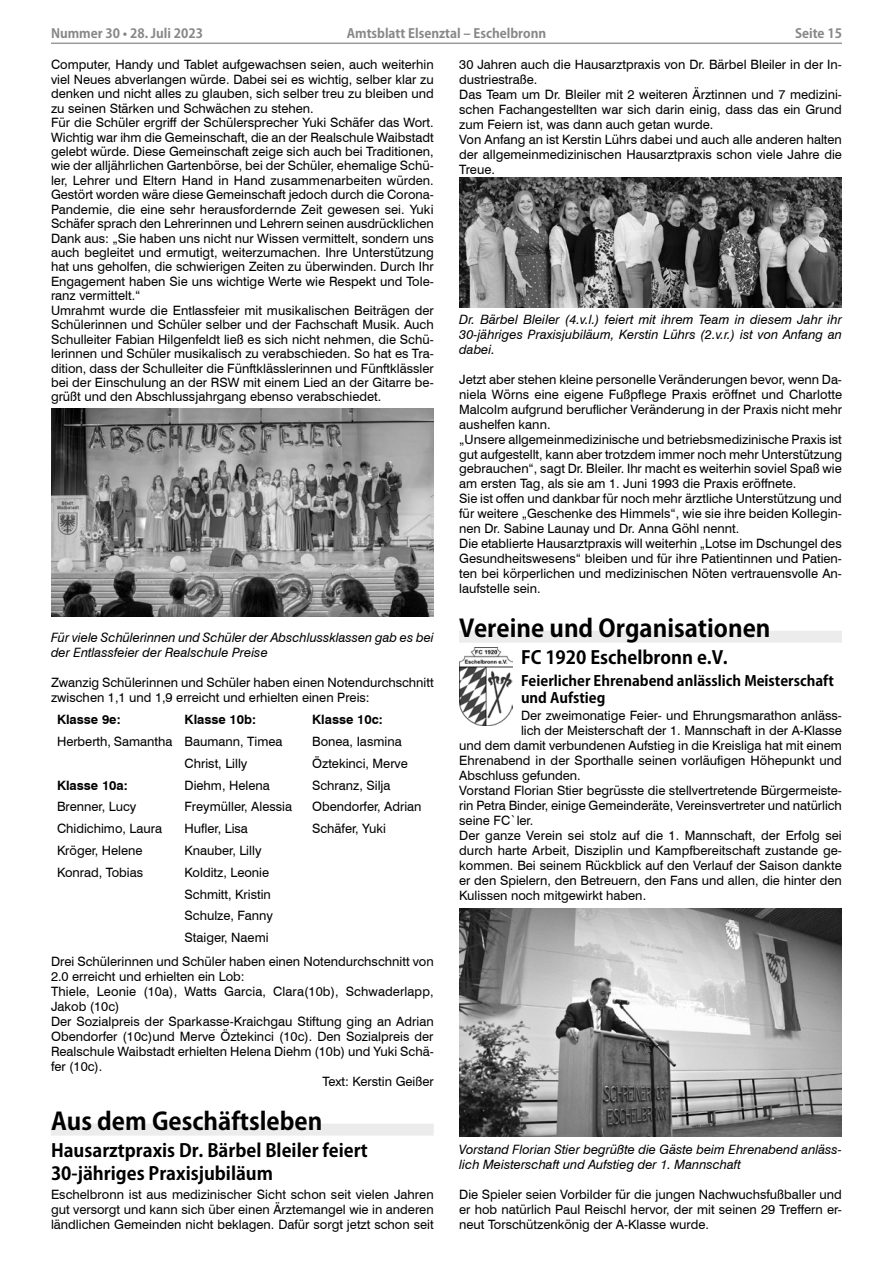
<style>
.page{position:relative;width:893px;height:1263px;background:#fff}
.page>*{position:absolute;margin:0;border:0;box-sizing:border-box;transform-origin:0 0}
.Überschrift_1_Kozuka{font:700 24px "Koz Go Pro";color:#000}
.Überschrift2_Kozuka{font:700 18px/22.6px "Koz Go Pro";color:#000}
.Überschrift_3_Kozuka{font:700 14.25px/17.4px "Koz Go Pro";color:#000}
.Fließtext_8_5{font:12.9px/15px "Swiss 721 BT";color:#000;text-align:justify}
.Fließtext_8_5-2{font:italic 12.9px/15px "Swiss 721 BT";color:#000}
.Fließtext_8_5-3{font:700 12.9px "Swiss 721 BT";color:#000}
.t1{font:700 12.75px "Koz Go Pro";color:#878787}
</style>
<div class="page">
<hr style="left:51px;top:43px;width:791px;height:1px;background:#9c9c9c">
<div style="left:51px;top:1123px;width:383px;height:12px;background:#ececec"></div>
<div style="left:459px;top:631px;width:383px;height:12px;background:#ececec"></div>
<img style="left:51px;top:408px;width:383px;height:208px">
<img style="left:459px;top:178px;width:383px;height:130px">
<img style="left:459px;top:648px;width:53px;height:77px">
<img style="left:459px;top:909px;width:383px;height:227px">
<p class="t1" style="left:51px;top:25px;width:153px">Nummer 30 • 28. Juli 2023</p>
<p class="t1" style="left:347px;top:25px;width:201px">Amtsblatt Elsenztal – Eschelbronn</p>
<p class="t1" style="left:795px;top:25px;width:48px">Seite 15</p>
<p class="Fließtext_8_5" style="left:51px;top:57px;width:384px;line-height:14.4px">Computer, Handy und Tablet aufgewachsen seien, auch weiterhin viel Neues abverlangen würde. Dabei sei es wichtig, selber klar zu denken und nicht alles zu glauben, sich selber treu zu bleiben und zu seinen Stärken und Schwächen zu stehen.</p>
<p class="Fließtext_8_5" style="left:51px;top:115px;width:384px;line-height:14.4px">Für die Schüler ergriff der Schülersprecher Yuki Schäfer das Wort.<br>Wichtig war ihm die Gemeinschaft, die an der Realschule Waibstadt gelebt würde. Diese Gemeinschaft zeige sich auch bei Traditionen, wie der alljährlichen Gartenbörse, bei der Schüler, ehemalige Schü&shy;ler, Lehrer und Eltern Hand in Hand zusammenarbeiten würden.<br>Gestört worden wäre diese Gemeinschaft jedoch durch die Corona-Pandemie, die eine sehr herausfordernde Zeit gewesen sei. Yuki Schäfer sprach den Lehrerinnen und Lehrern seinen ausdrücklichen Dank aus: „Sie haben uns nicht nur Wissen vermittelt, sondern uns auch begleitet und ermutigt, weiterzumachen. Ihre Unterstützung hat uns geholfen, die schwierigen Zeiten zu überwinden. Durch Ihr Engagement haben Sie uns wichtige Werte wie Respekt und Tole&shy;ranz vermittelt.“</p>
<p class="Fließtext_8_5" style="left:51px;top:302px;width:384px;line-height:14.4px">Umrahmt wurde die Entlassfeier mit musikalischen Beiträgen der Schülerinnen und Schüler selber und der Fachschaft Musik. Auch Schulleiter Fabian Hilgenfeldt ließ es sich nicht nehmen, die Schü&shy;lerinnen und Schüler musikalisch zu verabschieden. So hat es Tra&shy;dition, dass der Schulleiter die Fünftklässlerinnen und Fünftklässler bei der Einschulung an der RSW mit einem Lied an der Gitarre be&shy;grüßt und den Abschlussjahrgang ebenso verabschiedet.</p>
<p class="Fließtext_8_5" style="left:459px;top:57px;width:384px">30 Jahren auch die Hausarztpraxis von Dr. Bärbel Bleiler in der In&shy;dustriestraße.</p>
<p class="Fließtext_8_5" style="left:459px;top:87px;width:384px">Das Team um Dr. Bleiler mit 2 weiteren Ärztinnen und 7 medizini&shy;schen Fachangestellten war sich darin einig, dass das ein Grund zum Feiern ist, was dann auch getan wurde.</p>
<p class="Fließtext_8_5" style="left:459px;top:132px;width:384px">Von Anfang an ist Kerstin Lührs dabei und auch alle anderen halten der allgemeinmedizinischen Hausarztpraxis schon viele Jahre die Treue.</p>
<p class="Fließtext_8_5-2" style="left:459px;top:311px;width:384px;text-align:justify">Dr. Bärbel Bleiler (4.v.l.) feiert mit ihrem Team in diesem Jahr ihr 30-jähriges Praxisjubiläum, Kerstin Lührs (2.v.r.) ist von Anfang an dabei.</p>
<p class="Fließtext_8_5" style="left:459px;top:371px;width:384px">Jetzt aber stehen kleine personelle Veränderungen bevor, wenn Da&shy;niela Wörns eine eigene Fußpflege Praxis eröffnet und Charlotte Malcolm aufgrund beruflicher Veränderung in der Praxis nicht mehr aushelfen kann.</p>
<p class="Fließtext_8_5" style="left:459px;top:431px;width:384px">„Unsere allgemeinmedizinische und betriebsmedizinische Praxis ist gut aufgestellt, kann aber trotzdem immer noch mehr Unterstützung gebrauchen“, sagt Dr. Bleiler. Ihr macht es weiterhin soviel Spaß wie am ersten Tag, als sie am 1. Juni 1993 die Praxis eröffnete.</p>
<p class="Fließtext_8_5" style="left:459px;top:491px;width:384px">Sie ist offen und dankbar für noch mehr ärztliche Unterstützung und für weitere „Geschenke des Himmels“, wie sie ihre beiden Kollegin&shy;nen Dr. Sabine Launay und Dr. Anna Göhl nennt.</p>
<p class="Fließtext_8_5" style="left:459px;top:536px;width:384px">Die etablierte Hausarztpraxis will weiterhin „Lotse im Dschungel des Gesundheitswesens“ bleiben und für ihre Patientinnen und Patien&shy;ten bei körperlichen und medizinischen Nöten vertrauensvolle An&shy;laufstelle sein.</p>
<p class="Überschrift_1_Kozuka" style="left:459px;top:613px;width:313px">Vereine und Organisationen</p>
<p class="Überschrift2_Kozuka" style="left:521px;top:647px;width:208px">FC 1920 Eschelbronn e.V.</p>
<p class="Überschrift_3_Kozuka" style="left:521px;top:672px;width:314px">Feierlicher Ehrenabend anlässlich Meisterschaft und Aufstieg</p>
<p class="Fließtext_8_5" style="left:521px;top:707px;width:322px">Der zweimonatige Feier- und Ehrungsmarathon anläss-</p>
<p class="Fließtext_8_5" style="left:521px;top:722px;width:322px">lich der Meisterschaft der 1. Mannschaft in der A-Klasse</p>
<p class="Fließtext_8_5" style="left:459px;top:737px;width:384px">und dem damit verbundenen Aufstieg in die Kreisliga hat mit einem</p>
<p class="Fließtext_8_5" style="left:459px;top:752px;width:384px">Ehrenabend in der Sporthalle seinen vorläufigen Höhepunkt und</p>
<p class="Fließtext_8_5" style="left:459px;top:767px;width:123px">Abschluss gefunden.</p>
<p class="Fließtext_8_5" style="left:459px;top:782px;width:384px">Vorstand Florian Stier begrüsste die stellvertretende Bürgermeiste&shy;rin Petra Binder, einige Gemeinderäte, Vereinsvertreter und natürlich seine FC`ler.</p>
<p class="Fließtext_8_5" style="left:459px;top:827px;width:384px">Der ganze Verein sei stolz auf die 1. Mannschaft, der Erfolg sei durch harte Arbeit, Disziplin und Kampfbereitschaft zustande ge&shy;kommen. Bei seinem Rückblick auf den Verlauf der Saison dankte er den Spielern, den Betreuern, den Fans und allen, die hinter den Kulissen noch mitgewirkt haben.</p>
<p class="Fließtext_8_5-2" style="left:51px;top:629px;width:384px">Für viele Schülerinnen und Schüler der Abschlussklassen gab es bei der Entlassfeier der Realschule Preise</p>
<p class="Fließtext_8_5" style="left:51px;top:674px;width:384px">Zwanzig Schülerinnen und Schüler haben einen Notendurchschnitt zwischen 1,1 und 1,9 erreicht und erhielten einen Preis:</p>
<p class="Fließtext_8_5-3" style="left:57px;top:710px;width:65px">Klasse 9e:</p>
<p class="Fließtext_8_5-3" style="left:185px;top:710px;width:73px">Klasse 10b:</p>
<p class="Fließtext_8_5-3" style="left:312px;top:710px;width:72px">Klasse 10c:</p>
<p class="Fließtext_8_5" style="left:57px;top:733px;width:117px">Herberth, Samantha</p>
<p class="Fließtext_8_5" style="left:185px;top:733px;width:99px">Baumann, Timea</p>
<p class="Fließtext_8_5" style="left:312px;top:733px;width:91px">Bonea, Iasmina</p>
<p class="Fließtext_8_5" style="left:185px;top:755px;width:64px">Christ, Lilly</p>
<p class="Fließtext_8_5" style="left:312px;top:755px;width:97px">Öztekinci, Merve</p>
<p class="Fließtext_8_5-3" style="left:57px;top:776px;width:72px">Klasse 10a:</p>
<p class="Fließtext_8_5" style="left:185px;top:777px;width:87px">Diehm, Helena</p>
<p class="Fließtext_8_5" style="left:312px;top:777px;width:80px">Schranz, Silja</p>
<p class="Fließtext_8_5" style="left:57px;top:799px;width:81px">Brenner, Lucy</p>
<p class="Fließtext_8_5" style="left:185px;top:799px;width:109px">Freymüller, Alessia</p>
<p class="Fließtext_8_5" style="left:312px;top:799px;width:111px">Obendorfer, Adrian</p>
<p class="Fließtext_8_5" style="left:57px;top:820px;width:107px">Chidichimo, Laura</p>
<p class="Fließtext_8_5" style="left:185px;top:820px;width:65px">Hufler, Lisa</p>
<p class="Fließtext_8_5" style="left:312px;top:820px;width:75px">Schäfer, Yuki</p>
<p class="Fließtext_8_5" style="left:57px;top:842px;width:87px">Kröger, Helene</p>
<p class="Fließtext_8_5" style="left:185px;top:842px;width:78px">Knauber, Lilly</p>
<p class="Fließtext_8_5" style="left:57px;top:864px;width:88px">Konrad, Tobias</p>
<p class="Fließtext_8_5" style="left:185px;top:864px;width:86px">Kolditz, Leonie</p>
<p class="Fließtext_8_5" style="left:185px;top:886px;width:88px">Schmitt, Kristin</p>
<p class="Fließtext_8_5" style="left:185px;top:908px;width:90px">Schulze, Fanny</p>
<p class="Fließtext_8_5" style="left:185px;top:929px;width:86px">Staiger, Naemi</p>
<p class="Fließtext_8_5" style="left:51px;top:953px;width:384px">Drei Schülerinnen und Schüler haben einen Notendurchschnitt von<br>2.0 erreicht und erhielten ein Lob:</p>
<p class="Fließtext_8_5" style="left:51px;top:983px;width:384px">Thiele, Leonie (10a), Watts Garcia, Clara(10b), Schwaderlapp,<br>Jakob (10c)</p>
<p class="Fließtext_8_5" style="left:51px;top:1013px;width:384px">Der Sozialpreis der Sparkasse-Kraichgau Stiftung ging an Adrian Obendorfer (10c)und Merve Öztekinci (10c). Den Sozialpreis der Realschule Waibstadt erhielten Helena Diehm (10b) und Yuki Schä&shy;fer (10c).</p>
<p class="Fließtext_8_5" style="left:322px;top:1073px;width:113px">Text: Kerstin Geißer</p>
<p class="Überschrift_1_Kozuka" style="left:51px;top:1106px;width:273px">Aus dem Geschäftsleben</p>
<p class="Überschrift2_Kozuka" style="left:51px;top:1140px;width:318px">Hausarztpraxis Dr. Bärbel Bleiler feiert<br>30-jähriges Praxisjubiläum</p>
<p class="Fließtext_8_5" style="left:51px;top:1186px;width:384px">Eschelbronn ist aus medizinischer Sicht schon seit vielen Jahren gut versorgt und kann sich über einen Ärztemangel wie in anderen ländlichen Gemeinden nicht beklagen. Dafür sorgt jetzt schon seit</p>
<p class="Fließtext_8_5-2" style="left:459px;top:1142px;width:384px">Vorstand Florian Stier begrüßte die Gäste beim Ehrenabend anläss&shy;lich Meisterschaft und Aufstieg der 1. Mannschaft</p>
<p class="Fließtext_8_5" style="left:459px;top:1186px;width:384px">Die Spieler seien Vorbilder für die jungen Nachwuchsfußballer und er hob natürlich Paul Reischl hervor, der mit seinen 29 Treffern er&shy;neut Torschützenkönig der A-Klasse wurde.</p>
</div>
